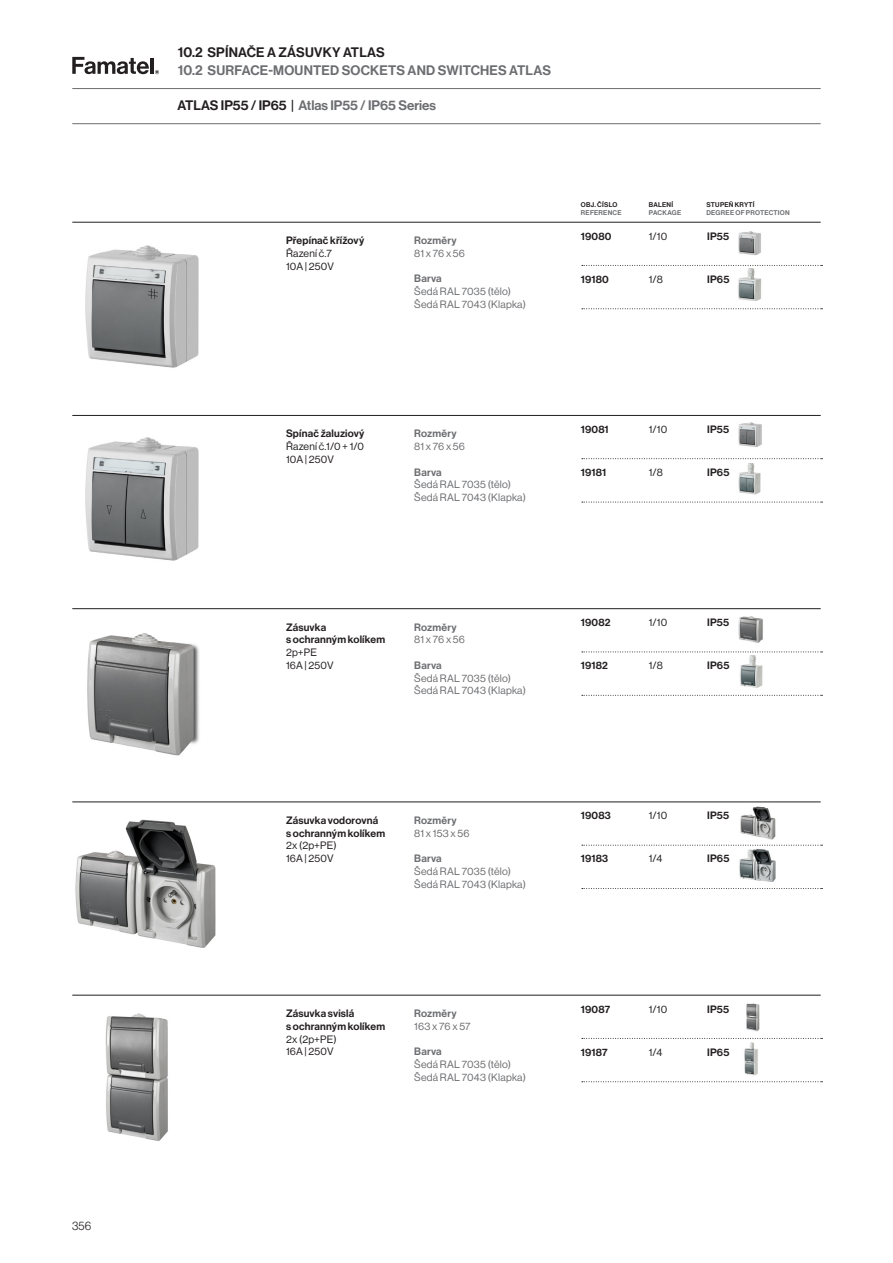
<style>
.page{position:relative;width:893px;height:1263px;background:#fff}
.page>*{position:absolute;margin:0;border:0;box-sizing:border-box;transform-origin:0 0}
.Capítulo_cintillo_ESP{font:500 13.5px "Haas Grot Disp 65";letter-spacing:.015em;color:#6c6d70}
.Titular_10pt{font:500 13.5px "Haas Grot Disp 65";color:#6c6d70}
.Capítulo_cintillo_ESP-2{font:500 13.5px "Haas Grot Disp 65";letter-spacing:.015em;color:#231f20}
.t1{font:300 12px "Haas Grot Disp 45";color:#231f20}
.t2{font:10.5px "Haas Grot Disp 55 Roman";letter-spacing:.02em;color:#6c6d70}
.t3{font:500 10.5px/12.8px "Haas Grot Disp 65";letter-spacing:.02em;color:#231f20}
.t4{font:10.5px/12.8px "Haas Grot Disp 55 Roman";letter-spacing:.02em;color:#231f20}
.t5{font:500 10.5px "Haas Grot Disp 65";letter-spacing:.02em;color:#6c6d70}
.t6{font:500 6.75px "Haas Grot Disp 65";letter-spacing:.04em;color:#6c6d70}
.t7{font:500 6.75px "Haas Grot Disp 65";letter-spacing:.035em;color:#231f20}
.s1{color:#231f20}
.s2{font-family:"Haas Grot Disp 65";font-weight:500}
.s3{font-family:"Haas Grot Disp 55 Roman";font-weight:400}
</style>
<div class="page">
<hr style="left:72px;top:123px;width:749px;height:1px;background:#6c6d70">
<svg style="left:582px;top:265px;width:240px;height:1px"></svg>
<svg style="left:582px;top:308px;width:240px;height:1px"></svg>
<hr style="left:72px;top:415px;width:749px;height:1px;background:#231f20">
<hr style="left:72px;top:222px;width:749px;height:1px;background:#231f20">
<hr style="left:72px;top:608px;width:749px;height:1px;background:#231f20">
<svg style="left:582px;top:458px;width:240px;height:1px"></svg>
<svg style="left:582px;top:502px;width:240px;height:1px"></svg>
<hr style="left:72px;top:802px;width:749px;height:1px;background:#231f20">
<svg style="left:582px;top:651px;width:240px;height:1px"></svg>
<svg style="left:582px;top:695px;width:240px;height:1px"></svg>
<hr style="left:72px;top:995px;width:749px;height:1px;background:#231f20">
<svg style="left:582px;top:845px;width:240px;height:1px"></svg>
<svg style="left:582px;top:888px;width:240px;height:1px"></svg>
<svg style="left:582px;top:1038px;width:240px;height:1px"></svg>
<svg style="left:582px;top:1081px;width:240px;height:1px"></svg>
<img style="left:85px;top:245px;width:114px;height:123px">
<img style="left:738px;top:231px;width:23px;height:24px">
<img style="left:738px;top:268px;width:24px;height:33px">
<img style="left:738px;top:422px;width:24px;height:25px">
<img style="left:738px;top:463px;width:23px;height:32px">
<img style="left:85px;top:437px;width:114px;height:124px">
<img style="left:738px;top:616px;width:25px;height:27px">
<img style="left:740px;top:655px;width:23px;height:33px">
<img style="left:87px;top:633px;width:112px;height:123px">
<img style="left:75px;top:819px;width:141px;height:129px">
<img style="left:740px;top:806px;width:36px;height:34px">
<img style="left:739px;top:849px;width:37px;height:32px">
<img style="left:105px;top:1013px;width:63px;height:128px">
<img style="left:746px;top:1003px;width:14px;height:28px">
<img style="left:744px;top:1042px;width:14px;height:34px">
<hr style="left:72px;top:88px;width:749px;height:1px;background:#6c6d70">
<hr style="left:150px;top:58px;width:4px;height:16px;background:#231f20">
<svg style="left:72px;top:57px;width:77px;height:17px"></svg>
<svg style="left:155px;top:70px;width:4px;height:4px"></svg>
<p class="t1" style="left:72px;top:1219px;width:21px">356</p>
<p class="Capítulo_cintillo_ESP-2" style="left:178px;top:45px;width:209px">10.2 SPÍNAČE A ZÁSUVKY ATLAS</p>
<p class="Capítulo_cintillo_ESP" style="left:178px;top:62px;width:375px">10.2 SURFACE-MOUNTED SOCKETS AND SWITCHES ATLAS</p>
<p class="Titular_10pt" style="left:178px;top:98px;width:260px"><span class="s1">ATLAS IP55 / IP65 |</span> Atlas IP55 / IP65 Series</p>
<p class="t4" style="left:286px;top:234px;width:80px"><span class="s2">Přepínač křížový<br></span>Řazení č.7<br>10A | 250V</p>
<p class="t5" style="left:414px;top:234px;width:44px">Rozměry</p>
<p class="t2" style="left:414px;top:247px;width:52px">81 x 76 x 56</p>
<p class="t5" style="left:414px;top:273px;width:29px">Barva</p>
<p class="t2" style="left:414px;top:285px;width:98px">Šedá RAL 7035 (tělo)</p>
<p class="t2" style="left:414px;top:298px;width:113px">Šedá RAL 7043 (Klapka)</p>
<p class="t7" style="left:581px;top:201px;width:38px">OBJ. ČÍSLO</p>
<p class="t7" style="left:649px;top:201px;width:26px">BALENÍ</p>
<p class="t7" style="left:706px;top:201px;width:50px">STUPEŇ KRYTÍ</p>
<p class="t6" style="left:581px;top:209px;width:42px">REFERENCE</p>
<p class="t6" style="left:649px;top:209px;width:34px">PACKAGE</p>
<p class="t6" style="left:706px;top:209px;width:85px">DEGREE OF PROTECTION</p>
<p class="t3" style="left:581px;top:230px;width:32px">19080</p>
<p class="t4" style="left:649px;top:230px;width:20px">1/10</p>
<p class="t3" style="left:707px;top:230px;width:24px">IP55</p>
<p class="t3" style="left:581px;top:273px;width:29px">19180</p>
<p class="t4" style="left:649px;top:273px;width:16px">1/8</p>
<p class="t3" style="left:707px;top:273px;width:24px">IP65</p>
<p class="t4" style="left:286px;top:427px;width:80px;text-align:justify"><span class="s2">Spínač žaluziový </span>Řazení č.1/0 + 1/0<br>10A | 250V</p>
<p class="t5" style="left:414px;top:427px;width:44px">Rozměry</p>
<p class="t2" style="left:414px;top:440px;width:52px">81 x 76 x 56</p>
<p class="t5" style="left:414px;top:466px;width:29px">Barva</p>
<p class="t2" style="left:414px;top:479px;width:98px">Šedá RAL 7035 (tělo)</p>
<p class="t2" style="left:414px;top:491px;width:113px">Šedá RAL 7043 (Klapka)</p>
<p class="t3" style="left:286px;top:621px;width:101px">Zásuvka<br>s ochranným kolíkem<br><span class="s3">2p+PE</span></p>
<p class="t4" style="left:286px;top:659px;width:49px">16A | 250V</p>
<p class="t5" style="left:414px;top:621px;width:44px">Rozměry</p>
<p class="t2" style="left:414px;top:634px;width:52px">81 x 76 x 56</p>
<p class="t5" style="left:414px;top:659px;width:29px">Barva</p>
<p class="t2" style="left:414px;top:672px;width:98px">Šedá RAL 7035 (tělo)</p>
<p class="t2" style="left:414px;top:685px;width:113px">Šedá RAL 7043 (Klapka)</p>
<p class="t3" style="left:286px;top:814px;width:101px">Zásuvka vodorovná s ochranným kolíkem<br><span class="s3">2x (2p+PE)</span></p>
<p class="t4" style="left:286px;top:852px;width:49px">16A | 250V</p>
<p class="t5" style="left:414px;top:814px;width:44px">Rozměry</p>
<p class="t2" style="left:414px;top:827px;width:57px">81 x 153 x 56</p>
<p class="t5" style="left:414px;top:852px;width:29px">Barva</p>
<p class="t2" style="left:414px;top:865px;width:98px">Šedá RAL 7035 (tělo)</p>
<p class="t2" style="left:414px;top:878px;width:113px">Šedá RAL 7043 (Klapka)</p>
<p class="t3" style="left:286px;top:1007px;width:101px">Zásuvka svislá<br>s ochranným kolíkem<br><span class="s3">2x (2p+PE)</span></p>
<p class="t4" style="left:286px;top:1045px;width:49px">16A | 250V</p>
<p class="t5" style="left:414px;top:1007px;width:44px">Rozměry</p>
<p class="t2" style="left:414px;top:1020px;width:58px">163 x 76 x 57</p>
<p class="t5" style="left:414px;top:1045px;width:29px">Barva</p>
<p class="t2" style="left:414px;top:1058px;width:98px">Šedá RAL 7035 (tělo)</p>
<p class="t2" style="left:414px;top:1071px;width:113px">Šedá RAL 7043 (Klapka)</p>
<p class="t3" style="left:581px;top:423px;width:29px">19081</p>
<p class="t4" style="left:649px;top:423px;width:20px">1/10</p>
<p class="t3" style="left:707px;top:423px;width:24px">IP55</p>
<p class="t3" style="left:581px;top:466px;width:27px">19181</p>
<p class="t4" style="left:649px;top:466px;width:16px">1/8</p>
<p class="t3" style="left:707px;top:466px;width:24px">IP65</p>
<p class="t3" style="left:581px;top:616px;width:31px">19082</p>
<p class="t4" style="left:649px;top:616px;width:20px">1/10</p>
<p class="t3" style="left:707px;top:616px;width:24px">IP55</p>
<p class="t3" style="left:581px;top:659px;width:28px">19182</p>
<p class="t4" style="left:649px;top:659px;width:16px">1/8</p>
<p class="t3" style="left:707px;top:659px;width:24px">IP65</p>
<p class="t3" style="left:581px;top:809px;width:31px">19083</p>
<p class="t4" style="left:649px;top:809px;width:20px">1/10</p>
<p class="t3" style="left:707px;top:809px;width:24px">IP55</p>
<p class="t3" style="left:581px;top:852px;width:29px">19183</p>
<p class="t4" style="left:649px;top:852px;width:15px">1/4</p>
<p class="t3" style="left:707px;top:852px;width:24px">IP65</p>
<p class="t3" style="left:581px;top:1003px;width:31px">19087</p>
<p class="t4" style="left:649px;top:1002px;width:20px">1/10</p>
<p class="t3" style="left:707px;top:1003px;width:24px">IP55</p>
<p class="t3" style="left:581px;top:1046px;width:28px">19187</p>
<p class="t4" style="left:649px;top:1045px;width:15px">1/4</p>
<p class="t3" style="left:707px;top:1046px;width:24px">IP65</p>
</div>
